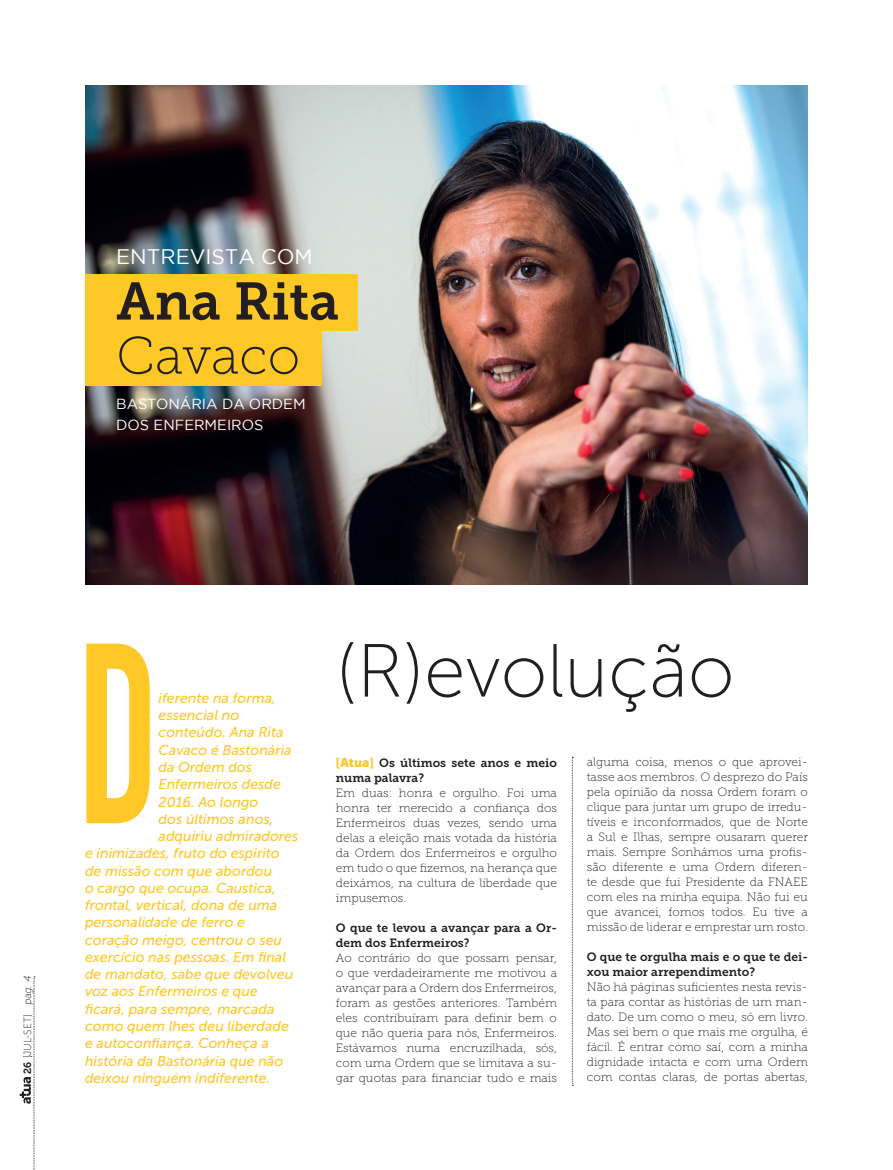
<style>
.page{position:relative;width:893px;height:1170px;background:#fff}
.page>*{position:absolute;margin:0;border:0;box-sizing:border-box;transform-origin:0 0}
.t1{font:256.5px "Bebas Kai";color:#fec827;scale:.75 1}
.t2{font:75px "Museo Sans 100";color:#231f20}
.t3{font:52.5px "Museo Slab 700";color:#231f20}
.t4{font:52.5px "Museo Slab 100";color:#231f20}
.t5{font:21px "Gotham";color:#fff}
.t6{font:14.55px/21px "Gotham";color:#fff}
.t7{font:italic 14.25px "Museo Sans 500";color:#fec827}
.t8{font:12px/15px "Museo Slab 100";color:#231f20;text-align:justify}
.t9{font:12px/15px "Museo Slab 700";color:#231f20}
.t10{font:10.5px "Museo Sans Rounded 100";color:#231f20}
.s1{font-family:"Museo 700"}
.s2{font-family:"Museo 100";font-style:italic}
.s3{font-family:"Myriad Pro";font-weight:900;font-size:13.5px;color:#fec827}
</style>
<div class="page">
<img style="left:85px;top:85px;width:723px;height:500px">
<svg style="left:20px;top:976px;width:15px;height:194px"></svg>
<div style="left:85px;top:274px;width:273px;height:56px;background:#fec827"></div>
<div style="left:85px;top:329px;width:236px;height:57px;background:#fec827"></div>
<svg style="left:572px;top:756px;width:1px;height:329px"></svg>
<h3 class="t5" style="left:116px;top:243px;width:198px">ENTREVISTA COM</h3>
<h3 class="t3" style="left:116px;top:271px;width:224px">Ana Rita</h3>
<h3 class="t4" style="left:116px;top:327px;width:185px">Cavaco</h3>
<p class="t6" style="left:116px;top:393px;width:191px">BASTONÁRIA DA ORDEM<br>DOS ENFERMEIROS</p>
<p class="t10" style="left:22px;top:1073px;width:101px;rotate:-90deg"><span class="s1">26</span> [JUL-SET] <span class="s2">pag. 4</span></p>
<h1 class="t1" style="left:75px;top:596px;width:112px">D</h1>
<h2 class="t2" style="left:336px;top:631px;width:400px">(R)evolução</h2>
<p class="t7" style="left:159px;top:690px;width:119px">iferente na forma,</p>
<p class="t7" style="left:159px;top:707px;width:82px">essencial no</p>
<p class="t7" style="left:159px;top:724px;width:126px">conteúdo. Ana Rita</p>
<p class="t7" style="left:159px;top:742px;width:135px">Cavaco é Bastonária</p>
<p class="t7" style="left:159px;top:759px;width:95px">da Ordem dos</p>
<p class="t7" style="left:159px;top:776px;width:124px">Enfermeiros desde</p>
<p class="t7" style="left:159px;top:793px;width:101px">2016. Ao longo</p>
<p class="t7" style="left:159px;top:811px;width:116px">dos últimos anos,</p>
<p class="t7" style="left:159px;top:828px;width:141px">adquiriu admiradores</p>
<p class="t7" style="left:85px;top:845px;width:196px">e inimizades, fruto do espirito</p>
<p class="t7" style="left:85px;top:862px;width:189px">de missão com que abordou</p>
<p class="t7" style="left:85px;top:880px;width:193px">o cargo que ocupa. Caustica,</p>
<p class="t7" style="left:85px;top:897px;width:194px">frontal, vertical, dona de uma</p>
<p class="t7" style="left:85px;top:914px;width:162px">personalidade de ferro e</p>
<p class="t7" style="left:85px;top:931px;width:198px">coração meigo, centrou o seu</p>
<p class="t7" style="left:85px;top:949px;width:203px">exercício nas pessoas. Em final</p>
<p class="t7" style="left:85px;top:966px;width:210px">de mandato, sabe que devolveu</p>
<p class="t7" style="left:85px;top:983px;width:174px">voz aos Enfermeiros e que</p>
<p class="t7" style="left:85px;top:1000px;width:191px">ficará, para sempre, marcada</p>
<p class="t7" style="left:85px;top:1018px;width:205px">como quem lhes deu liberdade</p>
<p class="t7" style="left:85px;top:1035px;width:185px">e autoconfiança. Conheça a</p>
<p class="t7" style="left:85px;top:1052px;width:200px">história da Bastonária que não</p>
<p class="t7" style="left:85px;top:1069px;width:187px">deixou ninguém indiferente.</p>
<p class="t8" style="left:587px;top:754px;width:223px">alguma coisa, menos o que aprovei&shy;tasse aos membros. O desprezo do País pela opinião da nossa Ordem foram o clique para juntar um grupo de irredu&shy;tíveis e inconformados, que de Norte a Sul e Ilhas, sempre ousaram querer mais. Sempre Sonhámos uma profis&shy;são diferente e uma Ordem diferen&shy;te desde que fui Presidente da FNAEE com eles na minha equipa. Não fui eu que avancei, fomos todos. Eu tive a missão de liderar e emprestar um rosto.</p>
<p class="t9" style="left:587px;top:949px;width:223px">O que te orgulha mais e o que te dei&shy;xou maior arrependimento?</p>
<p class="t8" style="left:587px;top:979px;width:223px">Não há páginas suficientes nesta revis&shy;ta para contar as histórias de um man&shy;dato. De um como o meu, só em livro.<br>Mas sei bem o que mais me orgulha, é fácil. É entrar como saí, com a minha dignidade intacta e com uma Ordem com contas claras, de portas abertas,</p>
<p class="t9" style="left:336px;top:755px;width:223px"><span class="s3">[Atua]</span> Os últimos sete anos e meio numa palavra?</p>
<p class="t8" style="left:336px;top:785px;width:223px">Em duas: honra e orgulho. Foi uma honra ter merecido a confiança dos Enfermeiros duas vezes, sendo uma delas a eleição mais votada da história da Ordem dos Enfermeiros e orgulho em tudo o que fizemos, na herança que deixámos, na cultura de liberdade que impusemos.</p>
<p class="t9" style="left:336px;top:920px;width:223px">O que te levou a avançar para a Or&shy;dem dos Enfermeiros?</p>
<p class="t8" style="left:336px;top:950px;width:223px">Ao contrário do que possam pensar, o que verdadeiramente me motivou a avançar para a Ordem dos Enfermeiros, foram as gestões anteriores. Também eles contribuíram para definir bem o que não queria para nós, Enfermeiros.<br>Estávamos numa encruzilhada, sós, com uma Ordem que se limitava a su&shy;gar quotas para financiar tudo e mais</p>
</div>
